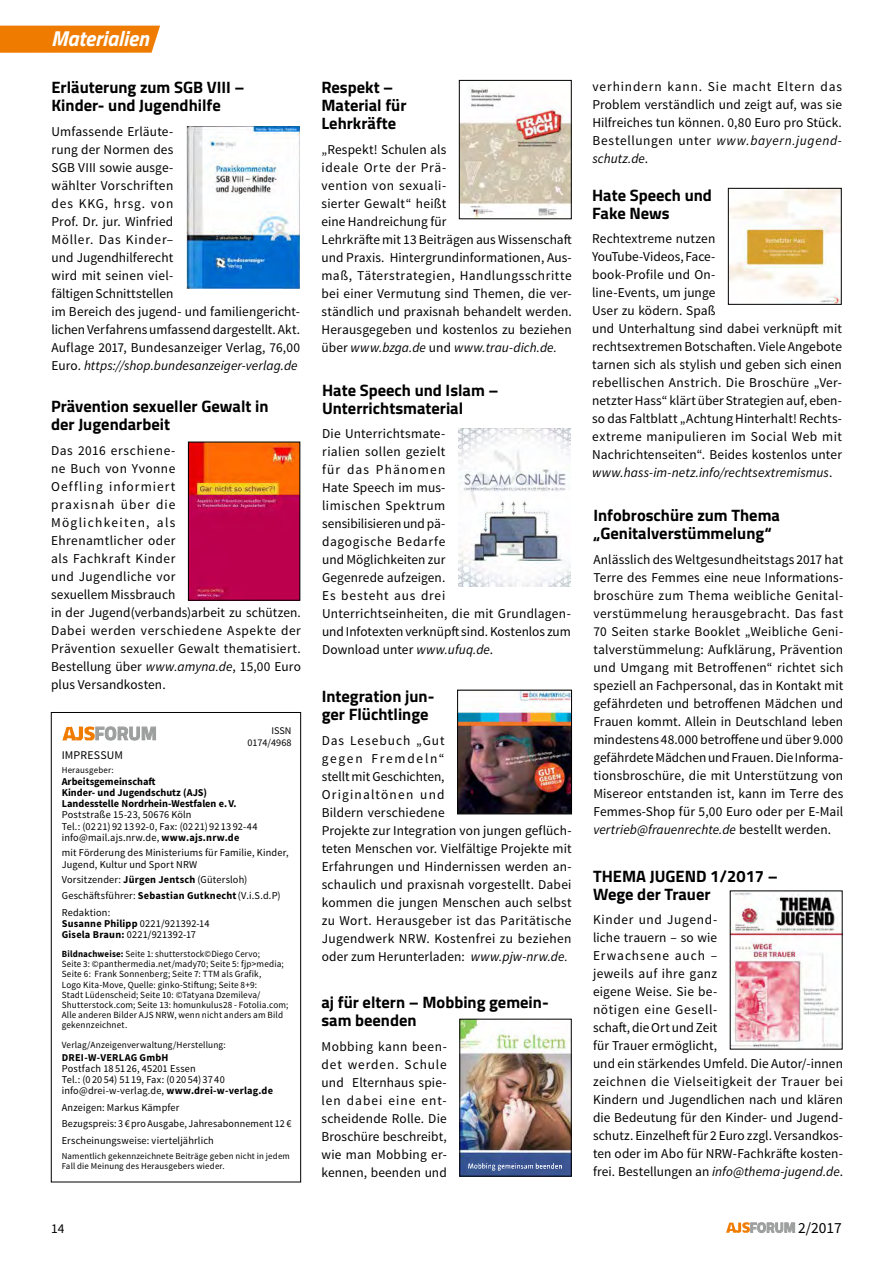
<style>
.page{position:relative;width:893px;height:1263px;background:#fff}
.page>*{position:absolute;margin:0;border:0;box-sizing:border-box;transform-origin:0 0}
.t1{font:italic 700 21.6px "Titillium";letter-spacing:-.005em;color:#fff}
.t2{font:700 18.9px "Titillium";color:#9c9d9d}
.t3{font:700 16.5px/18px "Titillium";color:#000}
.t4{font:15.45px "Source Sans Pro";color:#000}
.t5{font:13.5px/18px "Source Sans Pro";letter-spacing:.01em;color:#000}
.t6{font:13.5px/18px "Source Sans Pro";letter-spacing:.035em;color:#000}
.t7{font:11.7px "Source Sans Pro";letter-spacing:.01em;color:#000}
.t8{font:10.5px/11.2px "Source Sans Pro";letter-spacing:.015em;color:#000}
.t9{font:700 10.5px/11.2px "Source Sans Pro";color:#000}
.t10{font:700 10.5px "Source Sans Pro";letter-spacing:.02em;color:#000}
.t11{font:10.2px/11.9px "Source Sans Pro";color:#000;text-align:right}
.t12{font:9.45px/10.2px "Source Sans Pro";letter-spacing:.02em;color:#000;scale:.94 1}
.t13{font:9.45px "Source Sans Pro";letter-spacing:.02em;color:#000}
.t14{font:9px/9.8px "Source Sans Pro";letter-spacing:.02em;color:#000}
.s1{font-style:italic}
.s2{font-weight:700}
.s3{font-family:"Titillium";font-weight:700;font-size:13.95px;color:#9c9d9d}
</style>
<div class="page">
<div style="left:0;top:26px;width:160px;height:27px;background:#ef7c00"></div>
<img style="left:726px;top:1222px;width:24px;height:11px">
<svg style="left:750px;top:1222px;width:45px;height:11px"></svg>
<div style="left:51px;top:712px;width:250px;height:470px;border:1px solid #000"></div>
<img style="left:62px;top:726px;width:33px;height:15px">
<svg style="left:95px;top:726px;width:61px;height:15px"></svg>
<img style="left:461px;top:88px;width:108px;height:129px">
<div style="left:459px;top:80px;width:112px;height:139px;border:1px solid #000"></div>
<img style="left:732px;top:893px;width:108px;height:154px">
<img style="left:730px;top:190px;width:109px;height:112px">
<div style="left:728px;top:188px;width:113px;height:116px;border:1px solid #000"></div>
<img style="left:186px;top:126px;width:114px;height:163px">
<img style="left:459px;top:692px;width:111px;height:120px">
<div style="left:457px;top:690px;width:115px;height:124px;border:1px solid #000"></div>
<img style="left:190px;top:444px;width:108px;height:154px">
<div style="left:188px;top:442px;width:112px;height:158px;border:1px solid #000"></div>
<img style="left:458px;top:429px;width:113px;height:158px">
<img style="left:462px;top:1021px;width:107px;height:153px">
<svg style="left:516px;top:1102px;width:2px;height:6px"></svg>
<img style="left:469px;top:1164px;width:93px;height:7px">
<h1 class="t1" style="left:51px;top:22px;width:99px">Materialien</h1>
<p class="t3" style="left:51px;top:78px;width:195px">Erläuterung zum SGB VIII –<br>Kinder- und Jugendhilfe</p>
<p class="t5" style="left:51px;top:122px;width:250px">Umfassende Erläute-<br>rung der Normen des<br>SGB VIII sowie ausge-<br>wählter Vorschriften<br>des KKG, hrsg. von<br>Prof. Dr. jur. Winfried<br>Möller. Das Kinder–<br>und Jugendhilferecht<br>wird mit seinen viel-<br>fältigen Schnittstellen<br>im Bereich des jugend- und familiengericht&shy;lichen Verfahrens umfassend dargestellt. Akt.<br>Auflage 2017, Bundesanzeiger Verlag, 76,00<br>Euro. <span class="s1">https://shop.bundesanzeiger-verlag.de</span></p>
<p class="t3" style="left:51px;top:397px;width:219px">Prävention sexueller Gewalt in der Jugendarbeit</p>
<p class="t6" style="left:51px;top:442px;width:251px">Das 2016 erschiene-<br>ne Buch von Yvonne<br>Oeffling informiert<br>praxisnah über die<br>Möglichkeiten, als<br>Ehrenamtlicher oder<br>als Fachkraft Kinder<br>und Jugendliche vor<br>sexuellem Missbrauch<br>in der Jugend(verbands)arbeit zu schützen.<br>Dabei werden verschiedene Aspekte der<br>Prävention sexueller Gewalt thematisiert.<br>Bestellung über <span class="s1">www.amyna.de</span>, 15,00 Euro plus Versandkosten.</p>
<h2 class="t2" style="left:94px;top:719px;width:64px">FORUM</h2>
<p class="t11" style="left:247px;top:725px;width:46px">ISSN<br>0174/4968</p>
<p class="t7" style="left:62px;top:748px;width:63px">IMPRESSUM</p>
<p class="t14" style="left:62px;top:765px;width:53px">Herausgeber:</p>
<p class="t9" style="left:62px;top:776px;width:176px">Arbeitsgemeinschaft<br>Kinder- und Jugendschutz (AJS)<br>Landesstelle Nordrhein-Westfalen e.V.</p>
<p class="t8" style="left:62px;top:809px;width:197px">Poststraße 15-23, 50676 Köln<br>Tel.: (0221)921392-0, Fax: (0221)921392-44 info@mail.ajs.nrw.de, <span class="s2">www.ajs.nrw.de</span></p>
<p class="t8" style="left:62px;top:847px;width:228px">mit Förderung des Ministeriums für Familie, Kinder,<br>Jugend, Kultur und Sport NRW</p>
<p class="t8" style="left:62px;top:872px;width:220px;line-height:16.2px">Vorsitzender: <span class="s2">Jürgen Jentsch</span> (Gütersloh)<br>Geschäftsführer: <span class="s2">Sebastian Gutknecht</span>(V.i.S.d.P)<br>Redaktion:</p>
<p class="t8" style="left:62px;top:918px;width:149px"><span class="s2">Susanne Philipp</span> 0221/921392-14<br><span class="s2">Gisela Braun:</span> 0221/921392-17</p>
<p class="t12" style="left:62px;top:949px;width:243px"><span class="s2">Bildnachweise:</span> Seite 1: shutterstock©Diego Cervo;<br>Seite 3: ©panthermedia.net/mady70; Seite 5: fjp&gt;media; Seite 6: Frank Sonnenberg; Seite 7: TTM als Grafik,<br>Logo Kita-Move, Quelle: ginko-Stiftung; Seite 8+9:<br>Stadt Lüdenscheid; Seite 10: ©Tatyana Dzemileva/ Shutterstock.com; Seite 13: homunkulus28 - Fotolia.com; Alle anderen Bilder AJS NRW, wenn nicht anders am Bild gekennzeichnet.</p>
<p class="t13" style="left:62px;top:1039px;width:166px">Verlag/Anzeigenverwaltung/Herstellung:</p>
<p class="t10" style="left:62px;top:1050px;width:108px">DREI-W-VERLAG GmbH</p>
<p class="t8" style="left:62px;top:1063px;width:213px">Postfach 185126, 45201 Essen<br>Tel.: (02054) 5119, Fax: (02054)3740 info@drei-w-verlag.de, <span class="s2">www.drei-w-verlag.de</span></p>
<p class="t8" style="left:62px;top:1099px;width:231px;line-height:16.5px">Anzeigen: Markus Kämpfer<br>Bezugspreis: 3 € pro Ausgabe, Jahresabonnement 12 €<br>Erscheinungsweise: vierteljährlich</p>
<p class="t14" style="left:62px;top:1151px;width:230px">Namentlich gekennzeichnete Beiträge geben nicht in jedem<br>Fall die Meinung des Herausgebers wieder.</p>
<p class="t5" style="left:51px;top:1219px;width:15px">14</p>
<p class="t3" style="left:321px;top:78px;width:87px">Respekt –<br>Material für<br>Lehrkräfte</p>
<p class="t5" style="left:321px;top:140px;width:252px">„Respekt! Schulen als<br>ideale Orte der Prä-<br>vention von sexuali-<br>sierter Gewalt“ heißt<br>eine Handreichung für<br>Lehrkräfte mit 13 Beiträgen aus Wissenschaft und Praxis. Hintergrundinformationen, Aus&shy;maß, Täterstrategien, Handlungsschritte bei einer Vermutung sind Themen, die ver&shy;ständlich und praxisnah behandelt werden.<br>Herausgegeben und kostenlos zu beziehen über <span class="s1">www.bzga.de</span> und <span class="s1">www.trau-dich.de.</span></p>
<p class="t3" style="left:322px;top:380px;width:178px">Hate Speech und Islam –<br>Unterrichtsmaterial</p>
<p class="t5" style="left:322px;top:425px;width:250px">Die Unterrichtsmate-<br>rialien sollen gezielt<br>für das Phänomen<br>Hate Speech im mus-<br>limischen Spektrum<br>sensibilisieren und pä-<br>dagogische Bedarfe<br>und Möglichkeiten zur<br>Gegenrede aufzeigen.<br>Es besteht aus drei<br>Unterrichtseinheiten, die mit Grundlagen&shy;und Infotexten verknüpft sind. Kostenlos zum<br>Download unter <span class="s1">www.ufuq.de</span>.</p>
<p class="t3" style="left:322px;top:686px;width:114px">Integration jun&shy;ger Flüchtlinge</p>
<p class="t5" style="left:322px;top:731px;width:251px">Das Lesebuch „Gut<br>gegen Fremdeln“<br>stellt mit Geschichten,<br>Originaltönen und<br>Bildern verschiedene<br>Projekte zur Integration von jungen geflüch&shy;teten Menschen vor. Vielfältige Projekte mit Erfahrungen und Hindernissen werden an&shy;schaulich und praxisnah vorgestellt. Dabei kommen die jungen Menschen auch selbst zu Wort. Herausgeber ist das Paritätische Jugendwerk NRW. Kostenfrei zu beziehen oder zum Herunterladen: <span class="s1">www.pjw-nrw.de.</span></p>
<p class="t3" style="left:321px;top:993px;width:229px">aj für eltern – Mobbing gemein&shy;sam beenden</p>
<p class="t5" style="left:321px;top:1037px;width:127px;text-align:justify">Mobbing kann been&shy;det werden. Schule und Elternhaus spie&shy;len dabei eine ent&shy;scheidende Rolle. Die Broschüre beschreibt, wie man Mobbing er&shy;kennen, beenden und</p>
<p class="t5" style="left:592px;top:78px;width:251px;text-align:justify">verhindern kann. Sie macht Eltern das Problem verständlich und zeigt auf, was sie Hilfreiches tun können. 0,80 Euro pro Stück.<br>Bestellungen unter <span class="s1">www.bayern.jugend&shy;schutz.de</span>.</p>
<p class="t3" style="left:592px;top:185px;width:121px">Hate Speech und<br>Fake News</p>
<p class="t5" style="left:592px;top:230px;width:251px">Rechtextreme nutzen<br>YouTube-Videos, Face-<br>book-Profile und On-<br>line-Events, um junge<br>User zu ködern. Spaß<br>und Unterhaltung sind dabei verknüpft mit rechtsextremen Botschaften. Viele Angebote tarnen sich als stylish und geben sich einen rebellischen Anstrich. Die Broschüre „Ver&shy;netzter Hass“ klärt über Strategien auf, eben&shy;so das Faltblatt „Achtung Hinterhalt! Rechts&shy;extreme manipulieren im Social Web mit Nachrichtenseiten“. Beides kostenlos unter <span class="s1">www.hass-im-netz.info/rechtsextremismus</span>.</p>
<p class="t3" style="left:593px;top:505px;width:188px">Infobroschüre zum Thema „Genitalverstümmelung“</p>
<p class="t5" style="left:593px;top:550px;width:251px;text-align:justify">Anlässlich des Weltgesundheitstags 2017 hat Terre des Femmes eine neue Informations&shy;broschüre zum Thema weibliche Genital&shy;verstümmelung herausgebracht. Das fast 70 Seiten starke Booklet „Weibliche Geni&shy;talverstümmelung: Aufklärung, Prävention und Umgang mit Betroffenen“ richtet sich speziell an Fachpersonal, das in Kontakt mit gefährdeten und betroffenen Mädchen und Frauen kommt. Allein in Deutschland leben mindestens 48.000 betroffene und über 9.000 gefährdete Mädchen und Frauen. Die Informa&shy;tionsbroschüre, die mit Unterstützung von Misereor entstanden ist, kann im Terre des Femmes-Shop für 5,00 Euro oder per E-Mail <span class="s1">vertrieb@frauenrechte.de</span> bestellt werden.</p>
<p class="t3" style="left:593px;top:866px;width:186px">THEMA JUGEND 1/2017 –<br>Wege der Trauer</p>
<p class="t5" style="left:593px;top:911px;width:252px">Kinder und Jugend-<br>liche trauern – so wie<br>Erwachsene auch –<br>jeweils auf ihre ganz<br>eigene Weise. Sie be-<br>nötigen eine Gesell-<br>schaft, die Ort und Zeit<br>für Trauer ermöglicht,<br>und ein stärkendes Umfeld. Die Autor/-innen zeichnen die Vielseitigkeit der Trauer bei<br>Kindern und Jugendlichen nach und klären die Bedeutung für den Kinder- und Jugend&shy;schutz. Einzelheft für 2 Euro zzgl. Versandkos&shy;ten oder im Abo für NRW-Fachkräfte kosten&shy;frei. Bestellungen an <span class="s1">info@thema-jugend.de</span>.</p>
<p class="t4" style="left:750px;top:1218px;width:94px"><span class="s3">FORUM</span> 2/2017</p>
</div>
